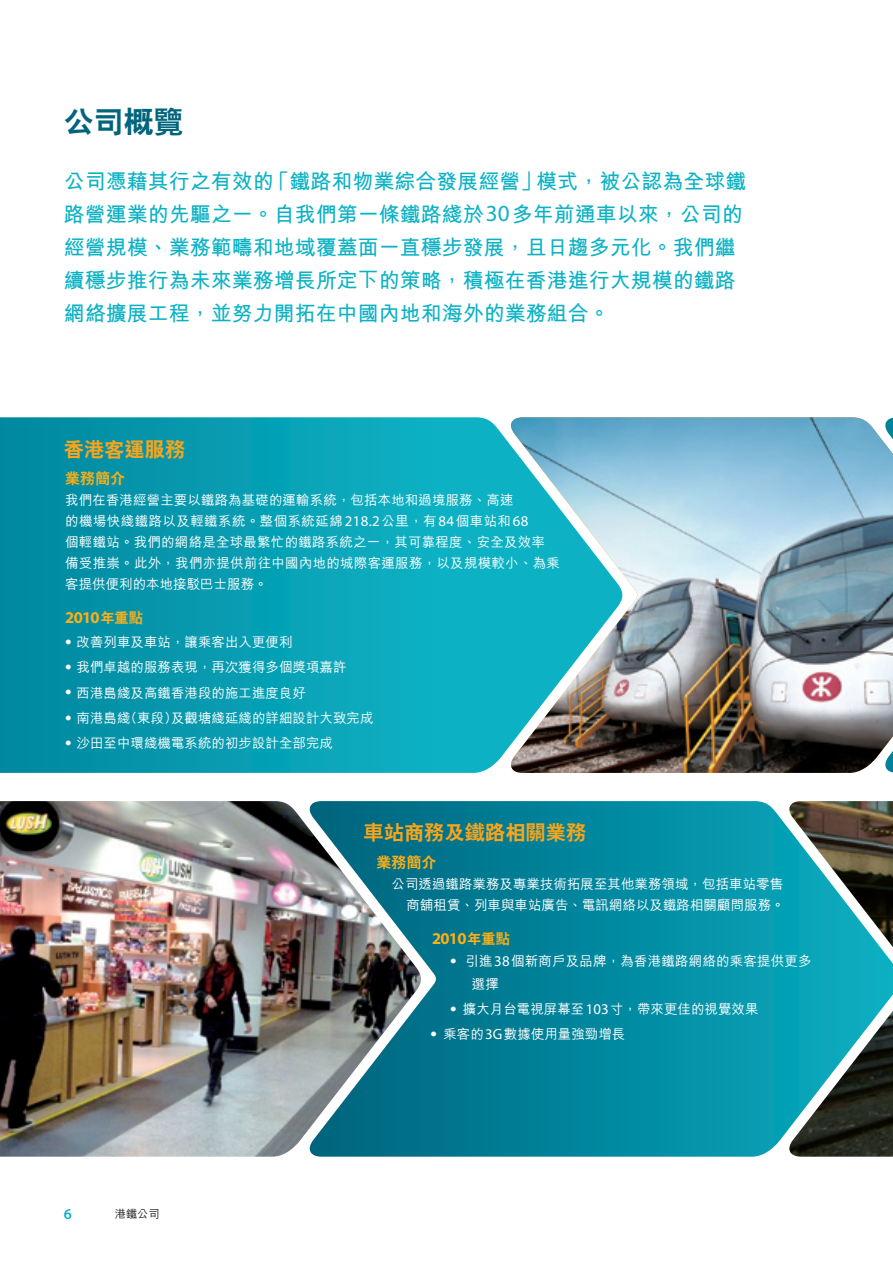
<style>
.page{position:relative;width:893px;height:1263px;background:#fff}
.page>*{position:absolute;margin:0;border:0;box-sizing:border-box;transform-origin:0 0}
.t1{font:800 30px "C Hei 2 HK";color:#00657c}
.t2{font:700 21px/33px "M Hei HK";color:#0cb2c4}
.t3{font:800 20.25px "C Hei 2 HK";color:#f9a51b}
.t4{font:700 16.5px "Myriad Pro";letter-spacing:-.045em;color:#faaf18}
.t5{font:800 15px "C Hei 2 HK";color:#faaf18}
.t6{font:500 13.5px/21px "M Hei HK";color:#fff}
.t7{font:500 11.25px "M Hei HK";color:#231f20}
.s1{font-family:"Myriad Pro";font-weight:400;font-size:23.1px}
.s2{font-family:"Myriad Pro";font-weight:400;font-size:14.85px}
.s3{font-family:"C Hei 2 HK";font-weight:800;font-size:14.25px}
</style>
<div class="page">
<svg style="left:423px;top:801px;width:365px;height:356px;background:#0489a0"></svg>
<img style="left:788px;top:801px;width:105px;height:356px">
<svg style="left:0;top:417px;width:507px;height:356px;background:#089fb3"></svg>
<img style="left:0;top:801px;width:423px;height:356px">
<img style="left:507px;top:417px;width:386px;height:356px">
<h1 class="t1" style="left:64px;top:102px;width:121px">公司概覽</h1>
<h2 class="t2" style="left:64px;top:163px;width:684px">公司憑藉其行之有效的「鐵路和物業綜合發展經營」模式，被公認為全球鐵路營運業的先驅之一。自我們第一條鐵路綫於<span class="s1">30</span>多年前通車以來，公司的經營規模、業務範疇和地域覆蓋面一直穩步發展，且日趨多元化。我們繼續穩步推行為未來業務增長所定下的策略，積極在香港進行大規模的鐵路網絡擴展工程，並努力開拓在中國內地和海外的業務組合。</h2>
<h3 class="t3" style="left:64px;top:436px;width:123px">香港客運服務</h3>
<p class="t5" style="left:65px;top:469px;width:61px">業務簡介</p>
<p class="t6" style="left:65px;top:489px;width:496px">我們在香港經營主要以鐵路為基礎的運輸系統，包括本地和過境服務、高速<br>的機場快綫鐵路以及輕鐵系統。整個系統延綿<span class="s2">218.2</span>公里，有<span class="s2">84</span>個車站和<span class="s2">68<br></span>個輕鐵站。我們的網絡是全球最繁忙的鐵路系統之一，其可靠程度、安全及效率備受推崇。此外，我們亦提供前往中國內地的城際客運服務，以及規模較小、為乘客提供便利的本地接駁巴士服務。</p>
<p class="t4" style="left:65px;top:607px;width:79px">2010<span class="s3">年重點</span></p>
<p class="t6" style="left:65px;top:630px;width:229px"><span class="s1">•</span> 改善列車及車站，讓乘客出入更便利</p>
<p class="t6" style="left:65px;top:656px;width:283px"><span class="s1">•</span> 我們卓越的服務表現，再次獲得多個獎項嘉許</p>
<p class="t6" style="left:65px;top:681px;width:242px"><span class="s1">•</span> 西港島綫及高鐵香港段的施工進度良好</p>
<p class="t6" style="left:65px;top:706px;width:310px"><span class="s1">•</span> 南港島綫（東段）及觀塘綫延綫的詳細設計大致完成</p>
<p class="t6" style="left:65px;top:731px;width:269px"><span class="s1">•</span> 沙田至中環綫機電系統的初步設計全部完成</p>
<h3 class="t3" style="left:364px;top:819px;width:224px">車站商務及鐵路相關業務</h3>
<p class="t7" style="left:115px;top:1206px;width:46px">港鐵公司</p>
<p class="t5" style="left:377px;top:852px;width:61px">業務簡介</p>
<p class="t6" style="left:392px;top:873px;width:394px;text-align:right">公司透過鐵路業務及專業技術拓展至其他業務領域，包括車站零售商舖租賃、列車與車站廣告、電訊網絡以及鐵路相關顧問服務。</p>
<p class="t4" style="left:432px;top:928px;width:79px">2010<span class="s3">年重點</span></p>
<p class="t6" style="left:472px;top:949px;width:341px;line-height:22.5px;text-indent:-22px"><span class="s1">•</span> 引進<span class="s2">38</span>個新商戶及品牌，為香港鐵路網絡的乘客提供更多選擇</p>
<p class="t6" style="left:450px;top:998px;width:310px"><span class="s1">•</span> 擴大月台電視屏幕至<span class="s2">103</span>寸，帶來更佳的視覺效果</p>
<p class="t6" style="left:431px;top:1023px;width:196px"><span class="s1">•</span> 乘客的<span class="s2">3G</span>數據使用量強勁增長</p>
</div>
